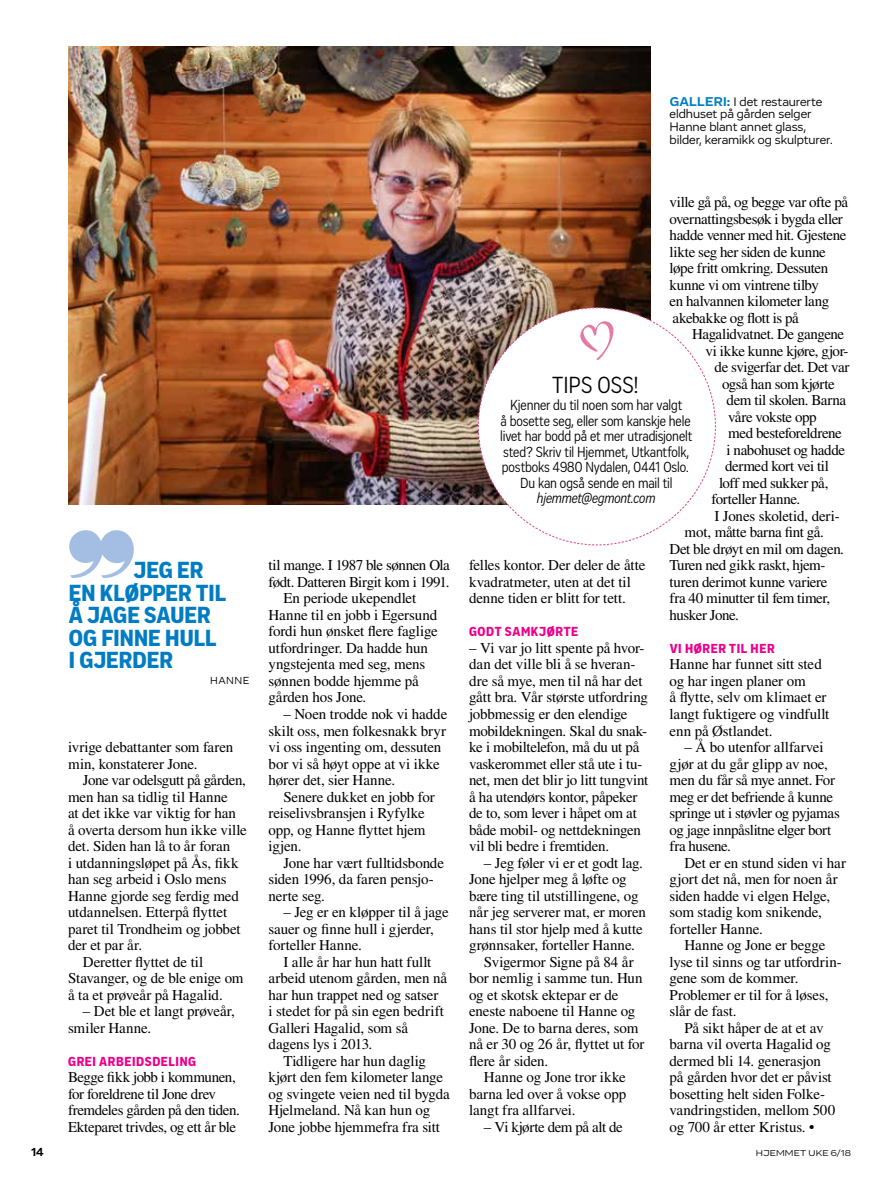
<style>
.page{position:relative;width:885px;height:1183px;background:#fff}
.page>*{position:absolute;margin:0;border:0;box-sizing:border-box;transform-origin:0 0}
.t1{font:900 24px/22.5px "Vito Condensed";letter-spacing:.005em;color:#007dc2}
.t2{font:24px "Vito Condensed";color:#000}
.t3{font:15px/16.5px "Times LT Std";letter-spacing:-.015em;color:#000}
.t4{font:15px/15.5px "Vito Condensed";letter-spacing:-.01em;color:#000;text-align:center}
.t5{font:15px "Times LT Std";letter-spacing:-.035em;color:#000}
.t6{font:15px "Times LT Std";letter-spacing:.005em;color:#000}
.t7{font:italic 15px "Vito Condensed";letter-spacing:-.01em;color:#000}
.t8{font:900 13.5px "Vito Condensed";letter-spacing:.045em;color:#ec008c}
.t9{font:12.75px/12.8px "Vito";letter-spacing:-.005em;color:#000}
.t10{font:700 12px "Vito";color:#000}
.t11{font:10.5px "Vito";letter-spacing:.045em;color:#000}
.t12{font:8.7px "Vito Extended";letter-spacing:.02em;color:#000}
.s1{font-weight:700;font-size:13.2px;color:#007dc2}
</style>
<div class="page">
<img style="left:68px;top:47px;width:582px;height:457px">
<svg style="left:69px;top:530px;width:65px;height:48px"></svg>
<svg style="left:477px;top:307px;width:239px;height:238px"></svg>
<p class="t9" style="left:669px;top:95px;width:165px"><span class="s1">GALLERI:</span> I det restaurerte eldhuset på gården selger<br>Hanne blant annet glass, bilder, keramikk og skulpturer.</p>
<h1 class="t1" style="left:69px;top:558px;width:159px;text-indent:65px">JEG ER<br>EN KLØPPER TIL<br>Å JAGE SAUER<br>OG FINNE HULL<br>I GJERDER</h1>
<p class="t11" style="left:210px;top:674px;width:41px">HANNE</p>
<p class="t3" style="left:68px;top:738px;width:167px">ivrige debattanter som faren min, konstaterer Jone.</p>
<p class="t3" style="left:83px;top:771px;width:164px">Jone var odelsgutt på gården,</p>
<p class="t3" style="left:68px;top:788px;width:161px">men han sa tidlig til Hanne</p>
<p class="t3" style="left:68px;top:804px;width:169px">at det ikke var viktig for han</p>
<p class="t3" style="left:68px;top:821px;width:180px">å overta dersom hun ikke ville</p>
<p class="t3" style="left:68px;top:837px;width:164px">det. Siden han lå to år foran</p>
<p class="t3" style="left:68px;top:854px;width:172px">i utdanningsløpet på Ås, fikk</p>
<p class="t3" style="left:68px;top:870px;width:160px">han seg arbeid i Oslo mens</p>
<p class="t3" style="left:68px;top:887px;width:172px">Hanne gjorde seg ferdig med</p>
<p class="t3" style="left:68px;top:903px;width:161px">utdannelsen. Etterpå flyttet</p>
<p class="t3" style="left:68px;top:920px;width:174px">paret til Trondheim og jobbet</p>
<p class="t3" style="left:68px;top:936px;width:76px">der et par år.</p>
<p class="t3" style="left:83px;top:953px;width:122px">Deretter flyttet de til</p>
<p class="t3" style="left:68px;top:969px;width:177px">Stavanger, og de ble enige om</p>
<p class="t3" style="left:68px;top:986px;width:156px">å ta et prøveår på Hagalid.</p>
<p class="t3" style="left:68px;top:1002px;width:168px;text-indent:15px">– Det ble et langt prøveår, smiler Hanne.</p>
<p class="t8" style="left:68px;top:1052px;width:129px">GREI ARBEIDSDELING</p>
<p class="t3" style="left:68px;top:1068px;width:173px">Begge fikk jobb i kommunen, for foreldrene til Jone drev fremdeles gården på den tiden.<br>Ekteparet trivdes, og ett år ble</p>
<p class="t5" style="left:268px;top:556px;width:183px">til mange. I 1987 ble sønnen Ola</p>
<p class="t5" style="left:268px;top:573px;width:182px">født. Datteren Birgit kom i 1991.</p>
<p class="t3" style="left:283px;top:590px;width:134px">En periode ukependlet</p>
<p class="t3" style="left:268px;top:606px;width:170px">Hanne til en jobb i Egersund</p>
<p class="t3" style="left:268px;top:623px;width:171px">fordi hun ønsket flere faglige</p>
<p class="t3" style="left:268px;top:639px;width:161px">utfordringer. Da hadde hun</p>
<p class="t3" style="left:268px;top:656px;width:158px">yngstejenta med seg, mens</p>
<p class="t3" style="left:268px;top:672px;width:152px">sønnen bodde hjemme på</p>
<p class="t3" style="left:268px;top:689px;width:99px">gården hos Jone.</p>
<p class="t3" style="left:268px;top:705px;width:180px;text-indent:15px">– Noen trodde nok vi hadde skilt oss, men folkesnakk bryr vi oss ingenting om, dessuten bor vi så høyt oppe at vi ikke hører det, sier Hanne.</p>
<p class="t3" style="left:268px;top:788px;width:168px;text-indent:15px">Senere dukket en jobb for reiselivsbransjen i Ryfylke opp, og Hanne flyttet hjem igjen.</p>
<p class="t3" style="left:268px;top:854px;width:177px;text-indent:15px">Jone har vært fulltidsbonde siden 1996, da faren pensjo&shy;nerte seg.</p>
<p class="t3" style="left:268px;top:903px;width:182px;text-indent:15px">– Jeg er en kløpper til å jage sauer og finne hull i gjerder, forteller Hanne.</p>
<p class="t3" style="left:268px;top:953px;width:180px;text-indent:15px">I alle år har hun hatt fullt arbeid utenom gården, men nå har hun trappet ned og satser<br>i stedet for på sin egen bedrift<br>Galleri Hagalid, som så dagens lys i 2013.</p>
<p class="t3" style="left:268px;top:1052px;width:183px;text-indent:15px">Tidligere har hun daglig kjørt den fem kilometer lange og svingete veien ned til bygda<br>Hjelmeland. Nå kan hun og<br>Jone jobbe hjemmefra fra sitt</p>
<p class="t3" style="left:669px;top:194px;width:180px">ville gå på, og begge var ofte på overnattingsbesøk i bygda eller hadde venner med hit. Gjestene likte seg her siden de kunne løpe fritt omkring. Dessuten kunne vi om vintrene tilby<br>en halvannen kilometer lang akebakke og flott is på</p>
<p class="t3" style="left:692px;top:326px;width:154px">Hagalidvatnet. De gangene</p>
<p class="t3" style="left:705px;top:342px;width:144px">vi ikke kunne kjøre, gjor-</p>
<p class="t3" style="left:714px;top:359px;width:136px">de svigerfar det. Det var</p>
<p class="t3" style="left:722px;top:375px;width:114px">også han som kjørte</p>
<p class="t3" style="left:726px;top:392px;width:121px">dem til skolen. Barna</p>
<p class="t3" style="left:728px;top:408px;width:90px">våre vokste opp</p>
<p class="t3" style="left:728px;top:425px;width:115px">med besteforeldrene</p>
<p class="t3" style="left:726px;top:441px;width:120px">i nabohuset og hadde</p>
<p class="t3" style="left:725px;top:458px;width:105px">dermed kort vei til</p>
<p class="t3" style="left:719px;top:474px;width:111px">loff med sukker på,</p>
<p class="t3" style="left:711px;top:491px;width:90px">forteller Hanne.</p>
<p class="t3" style="left:714px;top:507px;width:127px">I Jones skoletid, deri-</p>
<p class="t3" style="left:684px;top:524px;width:141px">mot, måtte barna fint gå.</p>
<p class="t3" style="left:669px;top:540px;width:176px">Det ble drøyt en mil om dagen.</p>
<p class="t3" style="left:669px;top:557px;width:157px">Turen ned gikk raskt, hjem-</p>
<p class="t3" style="left:669px;top:573px;width:159px">turen derimot kunne variere</p>
<p class="t3" style="left:669px;top:590px;width:162px">fra 40 minutter til fem timer,</p>
<p class="t5" style="left:669px;top:606px;width:71px">husker Jone.</p>
<p class="t8" style="left:669px;top:640px;width:106px">VI HØRER TIL HER</p>
<p class="t3" style="left:669px;top:656px;width:161px">Hanne har funnet sitt sted og har ingen planer om<br>å flytte, selv om klimaet er langt fuktigere og vindfullt enn på Østlandet.</p>
<p class="t3" style="left:669px;top:738px;width:172px;text-indent:15px">– Å bo utenfor allfarvei gjør at du går glipp av noe, men du får så mye annet. For meg er det befriende å kunne springe ut i støvler og pyjamas og jage innpåslitne elger bort fra husene.</p>
<p class="t3" style="left:669px;top:854px;width:178px;text-indent:15px">Det er en stund siden vi har gjort det nå, men for noen år siden hadde vi elgen Helge, som stadig kom snikende, forteller Hanne.</p>
<p class="t3" style="left:669px;top:936px;width:174px;text-indent:15px">Hanne og Jone er begge lyse til sinns og tar utfordrin&shy;gene som de kommer.<br>Problemer er til for å løses, slår de fast.</p>
<p class="t3" style="left:669px;top:1019px;width:167px;text-indent:15px">På sikt håper de at et av barna vil overta Hagalid og dermed bli 14. generasjon på gården hvor det er påvist bosetting helt siden Folke&shy;vandringstiden, mellom 500 og 700 år etter Kristus. •</p>
<h1 class="t2" style="left:552px;top:371px;width:88px">TIPS OSS!</h1>
<p class="t4" style="left:500px;top:397px;width:193px">Kjenner du til noen som har valgt<br>å bosette seg, eller som kanskje hele livet har bodd på et mer utradisjonelt sted? Skriv til Hjemmet, Utkantfolk, postboks 4980 Nydalen, 0441 Oslo.<br>Du kan også sende en mail til</p>
<p class="t7" style="left:537px;top:489px;width:120px">hjemmet@egmont.com</p>
<p class="t3" style="left:469px;top:557px;width:178px">felles kontor. Der deler de åtte kvadratmeter, uten at det til denne tiden er blitt for tett.</p>
<p class="t8" style="left:469px;top:623px;width:111px">GODT SAMKJØRTE</p>
<p class="t3" style="left:469px;top:639px;width:181px">– Vi var jo litt spente på hvor&shy;dan det ville bli å se hveran&shy;dre så mye, men til nå har det gått bra. Vår største utfordring jobbmessig er den elendige mobildekningen. Skal du snak&shy;ke i mobiltelefon, må du ut på vaskerommet eller stå ute i tu&shy;net, men det blir jo litt tungvint å ha utendørs kontor, påpeker de to, som lever i håpet om at både mobil- og nettdekningen vil bli bedre i fremtiden.</p>
<p class="t3" style="left:484px;top:854px;width:160px">– Jeg føler vi er et godt lag.</p>
<p class="t3" style="left:469px;top:870px;width:159px">Jone hjelper meg å løfte og</p>
<p class="t3" style="left:469px;top:887px;width:171px">bære ting til utstillingene, og</p>
<p class="t3" style="left:469px;top:903px;width:178px">når jeg serverer mat, er moren</p>
<p class="t3" style="left:469px;top:920px;width:175px">hans til stor hjelp med å kutte</p>
<p class="t3" style="left:469px;top:936px;width:167px">grønnsaker, forteller Hanne.</p>
<p class="t3" style="left:484px;top:953px;width:151px">Svigermor Signe på 84 år</p>
<p class="t3" style="left:469px;top:969px;width:175px">bor nemlig i samme tun. Hun</p>
<p class="t3" style="left:469px;top:986px;width:151px">og et skotsk ektepar er de</p>
<p class="t3" style="left:469px;top:1002px;width:168px">eneste naboene til Hanne og</p>
<p class="t3" style="left:469px;top:1019px;width:171px">Jone. De to barna deres, som</p>
<p class="t3" style="left:469px;top:1035px;width:177px">nå er 30 og 26 år, flyttet ut for</p>
<p class="t3" style="left:469px;top:1052px;width:81px">flere år siden.</p>
<p class="t3" style="left:484px;top:1068px;width:143px">Hanne og Jone tror ikke</p>
<p class="t3" style="left:469px;top:1085px;width:159px">barna led over å vokse opp</p>
<p class="t6" style="left:469px;top:1101px;width:108px">langt fra allfarvei.</p>
<p class="t3" style="left:484px;top:1118px;width:140px">– Vi kjørte dem på alt de</p>
<p class="t10" style="left:31px;top:1143px;width:14px">14</p>
<p class="t12" style="left:755px;top:1147px;width:96px">HJEMMET UKE 6/18</p>
</div>
